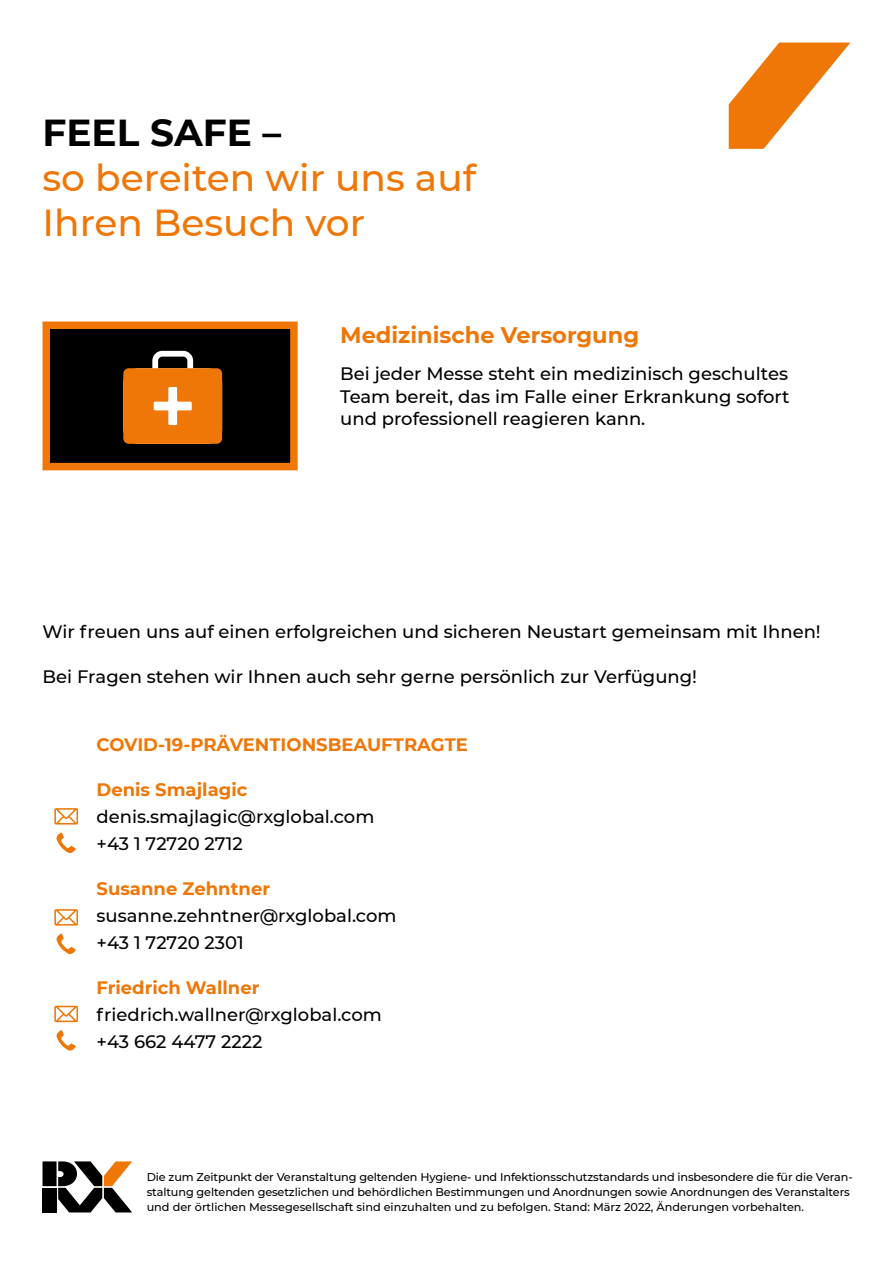
<style>
.page{position:relative;width:893px;height:1263px;background:#fff}
.page>*{position:absolute;margin:0;border:0;box-sizing:border-box;transform-origin:0 0}
.t1{font:500 37.5px/45px "Montserrat";color:#ee7707}
.t2{font:700 37.5px "Montserrat";color:#000}
.t3{font:700 22.5px "Montserrat";color:#ee7707}
.t4{font:500 18px/27px "Montserrat";color:#000}
.t5{font:700 18px "Montserrat";color:#ee7707}
.t6{font:500 11.25px/15px "Montserrat";letter-spacing:-.01em;color:#000}
</style>
<div class="page">
<svg style="left:729px;top:43px;width:121px;height:106px"></svg>
<div style="left:46px;top:325px;width:248px;height:142px;background:#000"></div>
<div style="left:43px;top:321px;width:255px;height:149px;border:8px solid #ee7707"></div>
<svg style="left:56px;top:832px;width:20px;height:21px"></svg>
<svg style="left:54px;top:808px;width:24px;height:16px"></svg>
<svg style="left:56px;top:933px;width:20px;height:21px"></svg>
<svg style="left:54px;top:909px;width:24px;height:16px"></svg>
<svg style="left:56px;top:1030px;width:20px;height:21px"></svg>
<svg style="left:54px;top:1006px;width:24px;height:16px"></svg>
<svg style="left:123px;top:351px;width:99px;height:93px;background:#cb721f"></svg>
<svg style="left:43px;top:1161px;width:89px;height:51px"></svg>
<div style="left:43px;top:1188px;width:14px;height:24px;background:#000"></div>
<h1 class="t2" style="left:43px;top:106px;width:240px">FEEL SAFE –</h1>
<h1 class="t1" style="left:43px;top:154px;width:435px">so bereiten wir uns auf<br>Ihren Besuch vor</h1>
<p class="t3" style="left:340px;top:319px;width:300px">Medizinische Versorgung</p>
<p class="t4" style="left:340px;top:362px;width:451px;line-height:22.5px;text-align:justify">Bei jeder Messe steht ein medizinisch geschultes Team bereit, das im Falle einer Erkrankung sofort und professionell reagieren kann.</p>
<p class="t4" style="left:43px;top:618px;width:780px">Wir freuen uns auf einen erfolgreichen und sicheren Neustart gemeinsam mit Ihnen!</p>
<p class="t4" style="left:43px;top:663px;width:656px">Bei Fragen stehen wir Ihnen auch sehr gerne persönlich zur Verfügung!</p>
<p class="t5" style="left:97px;top:731px;width:373px">COVID-19-PRÄVENTIONSBEAUFTRAGTE</p>
<p class="t5" style="left:97px;top:776px;width:153px">Denis Smajlagic</p>
<p class="t4" style="left:97px;top:802px;width:279px">denis.smajlagic@rxglobal.com +43 1 72720 2712</p>
<p class="t5" style="left:97px;top:875px;width:175px">Susanne Zehntner</p>
<p class="t4" style="left:97px;top:901px;width:301px">susanne.zehntner@rxglobal.com +43 1 72720 2301</p>
<p class="t5" style="left:97px;top:974px;width:164px">Friedrich Wallner</p>
<p class="t4" style="left:97px;top:1000px;width:287px">friedrich.wallner@rxglobal.com +43 662 4477 2222</p>
<p class="t6" style="left:147px;top:1169px;width:707px">Die zum Zeitpunkt der Veranstaltung geltenden Hygiene- und Infektionsschutzstandards und insbesondere die für die Veran&shy;staltung geltenden gesetzlichen und behördlichen Bestimmungen und Anordnungen sowie Anordnungen des Veranstalters und der örtlichen Messegesellschaft sind einzuhalten und zu befolgen. Stand: März 2022, Änderungen vorbehalten.</p>
</div>
